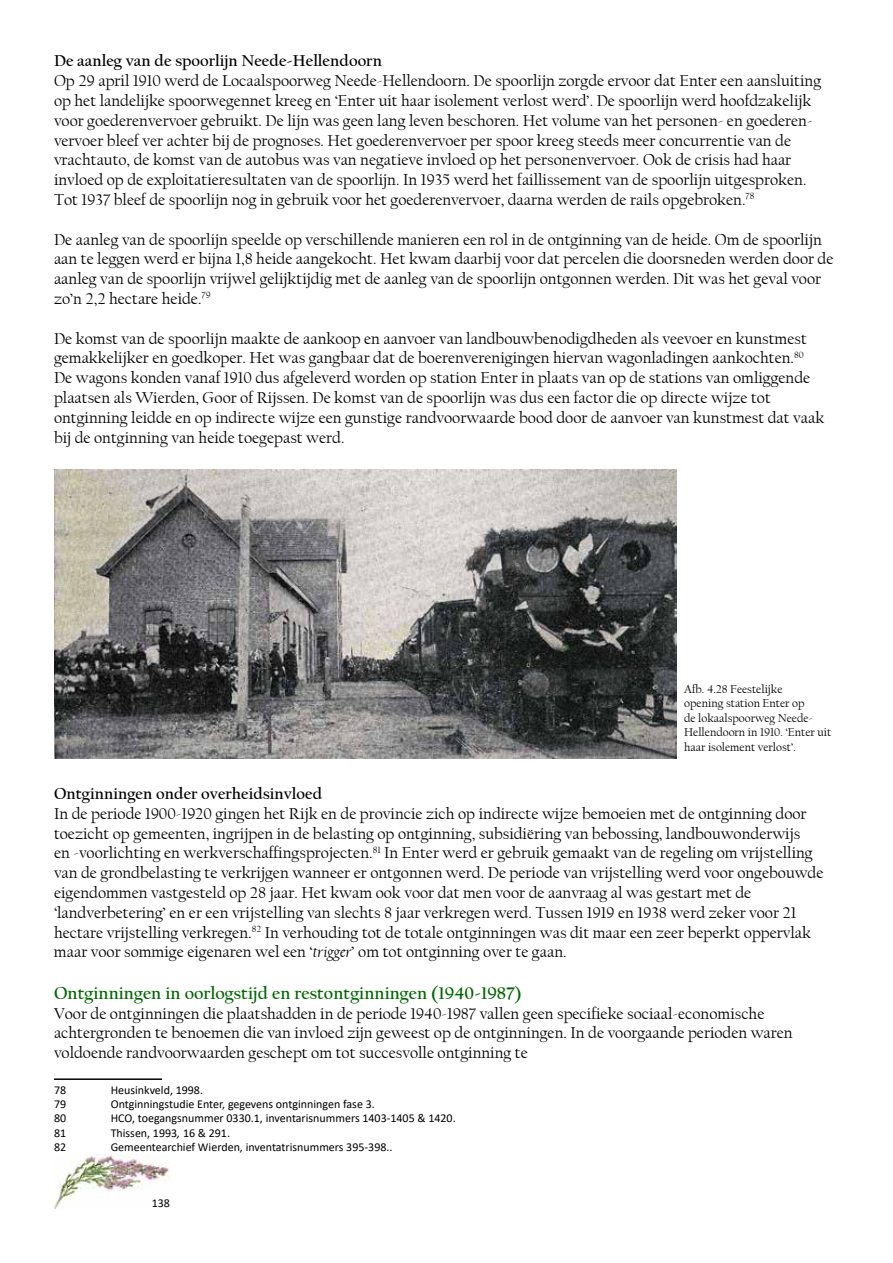
<style>
.page{position:relative;width:893px;height:1263px;background:#fff}
.page>*{position:absolute;margin:0;border:0;box-sizing:border-box;transform-origin:0 0}
.t1{font:700 18px "Californian FB";color:#060}
.t2{font:16.5px/19.8px "Californian FB";color:#000}
.t3{font:700 16.5px "Californian FB";color:#000}
.t4{font:12px "Calibri";color:#000}
.t5{font:12px/14.4px "Californian FB";color:#000}
.s1{font-style:italic}
</style>
<div class="page">
<img style="left:54px;top:1155px;width:116px;height:54px">
<hr style="left:54px;top:1078px;width:108px;height:2px;background:#000">
<img style="left:54px;top:470px;width:623px;height:288px">
<p class="t3" style="left:54px;top:52px;width:329px">De aanleg van de spoorlijn Neede-Hellendoorn</p>
<p class="t2" style="left:54px;top:71px;width:769px">Op 29 april 1910 werd de Locaalspoorweg Neede-Hellendoorn. De spoorlijn zorgde ervoor dat Enter een aansluiting op het landelijke spoorwegennet kreeg en ‘Enter uit haar isolement verlost werd’. De spoorlijn werd hoofdzakelijk voor goederenvervoer gebruikt. De lijn was geen lang leven beschoren. Het volume van het personen- en goederen&shy;vervoer bleef ver achter bij de prognoses. Het goederenvervoer per spoor kreeg steeds meer concurrentie van de vrachtauto, de komst van de autobus was van negatieve invloed op het personenvervoer. Ook de crisis had haar invloed op de exploitatieresultaten van de spoorlijn. In 1935 werd het faillissement van de spoorlijn uitgesproken.<br>Tot 1937 bleef de spoorlijn nog in gebruik voor het goederenvervoer, daarna werden de rails opgebroken.<sup>78</sup></p>
<p class="t2" style="left:54px;top:229px;width:781px">De aanleg van de spoorlijn speelde op verschillende manieren een rol in de ontginning van de heide. Om de spoorlijn aan te leggen werd er bijna 1,8 heide aangekocht. Het kwam daarbij voor dat percelen die doorsneden werden door de aanleg van de spoorlijn vrijwel gelijktijdig met de aanleg van de spoorlijn ontgonnen werden. Dit was het geval voor zo’n 2,2 hectare heide.<sup>79</sup></p>
<p class="t2" style="left:54px;top:328px;width:772px">De komst van de spoorlijn maakte de aankoop en aanvoer van landbouwbenodigdheden als veevoer en kunstmest gemakkelijker en goedkoper. Het was gangbaar dat de boerenverenigingen hiervan wagonladingen aankochten.<sup>80<br></sup>De wagons konden vanaf 1910 dus afgeleverd worden op station Enter in plaats van op de stations van omliggende plaatsen als Wierden, Goor of Rijssen. De komst van de spoorlijn was dus een factor die op directe wijze tot ontginning leidde en op indirecte wijze een gunstige randvoorwaarde bood door de aanvoer van kunstmest dat vaak bij de ontginning van heide toegepast werd.</p>
<p class="t5" style="left:684px;top:682px;width:149px">Afb. 4.28 Feestelijke<br>opening station Enter op<br>de lokaalspoorweg Neede-<br>Hellendoorn in 1910. ‘Enter uit haar isolement verlost’.</p>
<p class="t3" style="left:54px;top:784px;width:270px">Ontginningen onder overheidsinvloed</p>
<p class="t2" style="left:54px;top:804px;width:771px">In de periode 1900-1920 gingen het Rijk en de provincie zich op indirecte wijze bemoeien met de ontginning door toezicht op gemeenten, ingrijpen in de belasting op ontginning, subsidiëring van bebossing, landbouwonderwijs<br>en -voorlichting en werkverschaffingsprojecten.<sup>81</sup> In Enter werd er gebruik gemaakt van de regeling om vrijstelling van de grondbelasting te verkrijgen wanneer er ontgonnen werd. De periode van vrijstelling werd voor ongebouwde eigendommen vastgesteld op 28 jaar. Het kwam ook voor dat men voor de aanvraag al was gestart met de ‘landverbetering’ en er een vrijstelling van slechts 8 jaar verkregen werd. Tussen 1919 en 1938 werd zeker voor 21 hectare vrijstelling verkregen.<sup>82</sup> In verhouding tot de totale ontginningen was dit maar een zeer beperkt oppervlak maar voor sommige eigenaren wel een ‘<span class="s1">trigger</span>’ om tot ontginning over te gaan.</p>
<p class="t1" style="left:54px;top:983px;width:469px">Ontginningen in oorlogstijd en restontginningen (1940-1987)</p>
<p class="t2" style="left:54px;top:1003px;width:740px">Voor de ontginningen die plaatshadden in de periode 1940-1987 vallen geen specifieke sociaal-economische achtergronden te benoemen die van invloed zijn geweest op de ontginningen. In de voorgaande perioden waren voldoende randvoorwaarden geschept om tot succesvolle ontginning te</p>
<p class="t4" style="left:54px;top:1081px;width:14px">78</p>
<p class="t4" style="left:111px;top:1081px;width:94px">Heusinkveld, 1998.</p>
<p class="t4" style="left:54px;top:1096px;width:14px">79</p>
<p class="t4" style="left:111px;top:1096px;width:266px">Ontginningstudie Enter, gegevens ontginningen fase 3.</p>
<p class="t4" style="left:54px;top:1110px;width:14px">80</p>
<p class="t4" style="left:111px;top:1110px;width:346px">HCO, toegangsnummer 0330.1, inventarisnummers 1403-1405 &amp; 1420.</p>
<p class="t4" style="left:54px;top:1124px;width:14px">81</p>
<p class="t4" style="left:111px;top:1124px;width:121px">Thissen, 1993<span class="s1">,</span> 16 &amp; 291.</p>
<p class="t4" style="left:54px;top:1139px;width:14px">82</p>
<p class="t4" style="left:111px;top:1139px;width:283px">Gemeentearchief Wierden, inventatrisnummers 395-398..</p>
<p class="t4" style="left:152px;top:1195px;width:20px">138</p>
</div>
